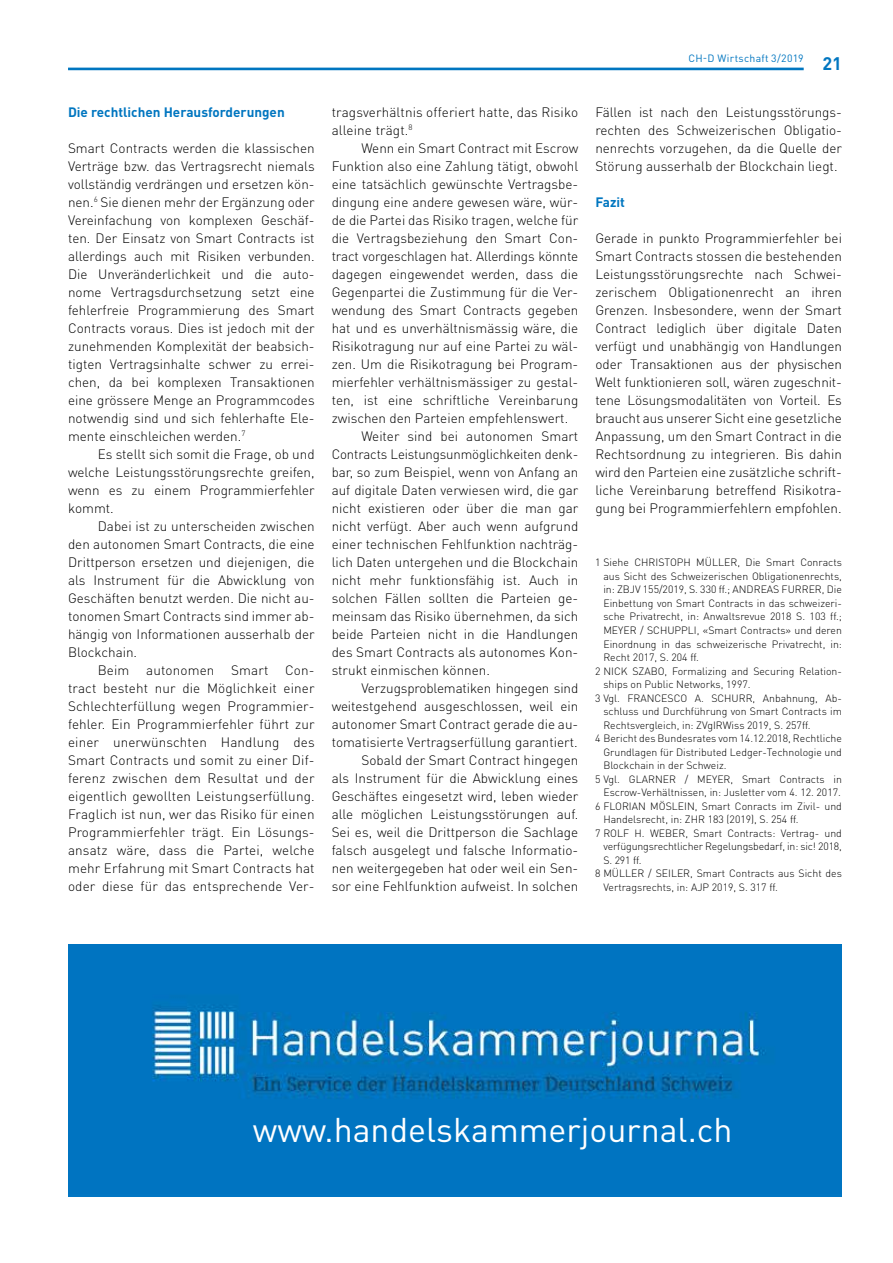
<style>
.page{position:relative;width:893px;height:1263px;background:#fff}
.page>*{position:absolute;margin:0;border:0;box-sizing:border-box;transform-origin:0 0}
.t1{font:33.9px "DIN Pro";color:#fff}
.t2{font:700 18px "DIN Pro";color:#0076c0}
.t3{font:300 13.5px/18px "DIN Pro";color:#000;text-align:justify}
.t4{font:700 13.5px "DIN Pro";color:#0076c0}
.t5{font:300 10.5px "DIN Pro";color:#000}
.t6{font:10.5px "DIN Pro";letter-spacing:.03em;color:#0076c0}
</style>
<div class="page">
<hr style="left:68px;top:68px;width:736px;height:2px;background:#0076c0">
<img style="left:68px;top:945px;width:774px;height:252px">
<p class="t4" style="left:68px;top:103px;width:218px">Die rechtlichen Herausforderungen</p>
<p class="t3" style="left:68px;top:138px;width:248px">Smart Contracts werden die klassischen Verträge bzw. das Vertragsrecht niemals vollständig verdrängen und ersetzen kön&shy;nen.<sup>6</sup> Sie dienen mehr der Ergänzung oder Vereinfachung von komplexen Geschäf&shy;ten. Der Einsatz von Smart Contracts ist allerdings auch mit Risiken verbunden.<br>Die Unveränderlichkeit und die auto&shy;nome Vertragsdurchsetzung setzt eine fehlerfreie Programmierung des Smart Contracts voraus. Dies ist jedoch mit der zunehmenden Komplexität der beabsich&shy;tigten Vertragsinhalte schwer zu errei&shy;chen, da bei komplexen Transaktionen eine grössere Menge an Programmcodes notwendig sind und sich fehlerhafte Ele&shy;mente einschleichen werden.<sup>7</sup></p>
<p class="t3" style="left:68px;top:444px;width:248px;text-indent:30px">Es stellt sich somit die Frage, ob und welche Leistungsstörungsrechte greifen, wenn es zu einem Programmierfehler kommt.</p>
<p class="t3" style="left:68px;top:516px;width:248px;text-indent:30px">Dabei ist zu unterscheiden zwischen den autonomen Smart Contracts, die eine Drittperson ersetzen und diejenigen, die als Instrument für die Abwicklung von Geschäften benutzt werden. Die nicht au&shy;tonomen Smart Contracts sind immer ab&shy;hängig von Informationen ausserhalb der Blockchain.</p>
<p class="t3" style="left:68px;top:660px;width:248px;text-align:left;text-indent:30px">Beim autonomen Smart Con&shy;tract besteht nur die Möglichkeit einer Schlechterfüllung wegen Programmier&shy;fehler. Ein Programmierfehler führt zur einer unerwünschten Handlung des Smart Contracts und somit zu einer Dif&shy;ferenz zwischen dem Resultat und der eigentlich gewollten Leistungserfüllung.<br>Fraglich ist nun, wer das Risiko für einen Programmierfehler trägt. Ein Lösungs&shy;ansatz wäre, dass die Partei, welche mehr Erfahrung mit Smart Contracts hat oder diese für das entsprechende Ver-</p>
<p class="t3" style="left:332px;top:102px;width:248px">tragsverhältnis offeriert hatte, das Risiko alleine trägt.<sup>8</sup></p>
<p class="t3" style="left:361px;top:138px;width:218px">Wenn ein Smart Contract mit Escrow</p>
<p class="t3" style="left:332px;top:156px;width:248px">Funktion also eine Zahlung tätigt, obwohl</p>
<p class="t3" style="left:332px;top:174px;width:248px">eine tatsächlich gewünschte Vertragsbe-</p>
<p class="t3" style="left:332px;top:192px;width:248px">dingung eine andere gewesen wäre, wür-</p>
<p class="t3" style="left:332px;top:210px;width:248px">de die Partei das Risiko tragen, welche für</p>
<p class="t3" style="left:332px;top:228px;width:246px">die Vertragsbeziehung den Smart Con-</p>
<p class="t3" style="left:332px;top:246px;width:248px">tract vorgeschlagen hat. Allerdings könnte</p>
<p class="t3" style="left:332px;top:264px;width:248px">dagegen eingewendet werden, dass die</p>
<p class="t3" style="left:332px;top:282px;width:248px">Gegenpartei die Zustimmung für die Ver-</p>
<p class="t3" style="left:332px;top:300px;width:248px">wendung des Smart Contracts gegeben</p>
<p class="t3" style="left:332px;top:318px;width:248px">hat und es unverhältnismässig wäre, die</p>
<p class="t3" style="left:332px;top:336px;width:248px">Risikotragung nur auf eine Partei zu wäl-</p>
<p class="t3" style="left:332px;top:354px;width:248px">zen. Um die Risikotragung bei Program-</p>
<p class="t3" style="left:332px;top:372px;width:248px">mierfehler verhältnismässiger zu gestal-</p>
<p class="t3" style="left:332px;top:390px;width:248px">ten, ist eine schriftliche Vereinbarung</p>
<p class="t3" style="left:332px;top:408px;width:238px">zwischen den Parteien empfehlenswert.</p>
<p class="t3" style="left:361px;top:426px;width:218px">Weiter sind bei autonomen Smart</p>
<p class="t3" style="left:332px;top:444px;width:246px">Contracts Leistungsunmöglichkeiten denk-</p>
<p class="t3" style="left:332px;top:462px;width:248px">bar, so zum Beispiel, wenn von Anfang an</p>
<p class="t3" style="left:332px;top:480px;width:248px">auf digitale Daten verwiesen wird, die gar</p>
<p class="t3" style="left:332px;top:498px;width:248px">nicht existieren oder über die man gar</p>
<p class="t3" style="left:332px;top:516px;width:248px">nicht verfügt. Aber auch wenn aufgrund</p>
<p class="t3" style="left:332px;top:534px;width:248px">einer technischen Fehlfunktion nachträg-</p>
<p class="t3" style="left:332px;top:552px;width:248px">lich Daten untergehen und die Blockchain</p>
<p class="t3" style="left:332px;top:570px;width:248px">nicht mehr funktionsfähig ist. Auch in</p>
<p class="t3" style="left:332px;top:588px;width:248px">solchen Fällen sollten die Parteien ge-</p>
<p class="t3" style="left:332px;top:606px;width:248px">meinsam das Risiko übernehmen, da sich</p>
<p class="t3" style="left:332px;top:624px;width:248px">beide Parteien nicht in die Handlungen</p>
<p class="t3" style="left:332px;top:642px;width:248px">des Smart Contracts als autonomes Kon-</p>
<p class="t3" style="left:332px;top:660px;width:160px">strukt einmischen können.</p>
<p class="t3" style="left:361px;top:678px;width:218px">Verzugsproblematiken hingegen sind</p>
<p class="t3" style="left:332px;top:696px;width:248px">weitestgehend ausgeschlossen, weil ein</p>
<p class="t3" style="left:332px;top:714px;width:248px">autonomer Smart Contract gerade die au-</p>
<p class="t3" style="left:332px;top:732px;width:247px">tomatisierte Vertragserfüllung garantiert.</p>
<p class="t3" style="left:361px;top:750px;width:218px">Sobald der Smart Contract hingegen</p>
<p class="t3" style="left:332px;top:768px;width:248px">als Instrument für die Abwicklung eines</p>
<p class="t3" style="left:332px;top:786px;width:248px">Geschäftes eingesetzt wird, leben wieder</p>
<p class="t3" style="left:332px;top:804px;width:248px">alle möglichen Leistungsstörungen auf.</p>
<p class="t3" style="left:332px;top:822px;width:248px">Sei es, weil die Drittperson die Sachlage</p>
<p class="t3" style="left:332px;top:840px;width:248px">falsch ausgelegt und falsche Informatio-</p>
<p class="t3" style="left:332px;top:858px;width:248px">nen weitergegeben hat oder weil ein Sen-</p>
<p class="t3" style="left:332px;top:876px;width:248px">sor eine Fehlfunktion aufweist. In solchen</p>
<p class="t6" style="left:688px;top:51px;width:117px">CH-D Wirtschaft 3/2019</p>
<h2 class="t2" style="left:822px;top:51px;width:21px">21</h2>
<p class="t3" style="left:595px;top:102px;width:248px">Fällen ist nach den Leistungsstörungs&shy;rechten des Schweizerischen Obligatio&shy;nenrechts vorzugehen, da die Quelle der Störung ausserhalb der Blockchain liegt.</p>
<p class="t4" style="left:595px;top:192px;width:31px">Fazit</p>
<p class="t3" style="left:595px;top:228px;width:248px">Gerade in punkto Programmierfehler bei Smart Contracts stossen die bestehenden Leistungsstörungsrechte nach Schwei&shy;zerischem Obligationenrecht an ihren Grenzen. Insbesondere, wenn der Smart Contract lediglich über digitale Daten verfügt und unabhängig von Handlungen oder Transaktionen aus der physischen Welt funktionieren soll, wären zugeschnit&shy;tene Lösungsmodalitäten von Vorteil. Es braucht aus unserer Sicht eine gesetzliche Anpassung, um den Smart Contract in die Rechtsordnung zu integrieren. Bis dahin wird den Parteien eine zusätzliche schrift&shy;liche Vereinbarung betreffend Risikotra&shy;gung bei Programmierfehlern empfohlen.</p>
<p class="t5" style="left:595px;top:555px;width:248px">1 Siehe CHRISTOPH MÜLLER, Die Smart Conracts</p>
<p class="t5" style="left:603px;top:569px;width:240px">aus Sicht des Schweizerischen Obligationenrechts,</p>
<p class="t5" style="left:603px;top:582px;width:240px">in: ZBJV 155/2019, S. 330 ff.; ANDREAS FURRER, Die</p>
<p class="t5" style="left:603px;top:596px;width:240px">Einbettung von Smart Contracts in das schweizeri-</p>
<p class="t5" style="left:603px;top:609px;width:240px">sche Privatrecht, in: Anwaltsrevue 2018 S. 103 ff.;</p>
<p class="t5" style="left:603px;top:623px;width:240px">MEYER / SCHUPPLI, «Smart Contracts» und deren</p>
<p class="t5" style="left:603px;top:636px;width:240px">Einordnung in das schweizerische Privatrecht, in:</p>
<p class="t5" style="left:603px;top:650px;width:97px">Recht 2017, S. 204 ff.</p>
<p class="t5" style="left:595px;top:663px;width:246px">2 NICK SZABO, Formalizing and Securing Relation-</p>
<p class="t5" style="left:603px;top:677px;width:149px">ships on Public Networks, 1997.</p>
<p class="t5" style="left:595px;top:690px;width:248px">3 Vgl. FRANCESCO A. SCHURR, Anbahnung, Ab-</p>
<p class="t5" style="left:603px;top:704px;width:240px">schluss und Durchführung von Smart Contracts im</p>
<p class="t5" style="left:603px;top:718px;width:209px">Rechtsvergleich, in: ZVgIRWiss 2019, S. 257ff.</p>
<p class="t5" style="left:595px;top:731px;width:248px">4 Bericht des Bundesrates vom 14.12.2018, Rechtliche</p>
<p class="t5" style="left:603px;top:745px;width:240px">Grundlagen für Distributed Ledger-Technologie und</p>
<p class="t5" style="left:603px;top:758px;width:125px">Blockchain in der Schweiz.</p>
<p class="t5" style="left:595px;top:772px;width:248px">5 Vgl. GLARNER / MEYER, Smart Contracts in</p>
<p class="t5" style="left:603px;top:785px;width:239px">Escrow-Verhältnissen, in: Jusletter vom 4. 12. 2017.</p>
<p class="t5" style="left:595px;top:799px;width:248px">6 FLORIAN MÖSLEIN, Smart Conracts im Zivil- und</p>
<p class="t5" style="left:603px;top:812px;width:197px">Handelsrecht, in: ZHR 183 (2019), S. 254 ff.</p>
<p class="t5" style="left:595px;top:826px;width:248px">7 ROLF H. WEBER, Smart Contracts: Vertrag- und</p>
<p class="t5" style="left:603px;top:839px;width:240px">verfügungsrechtlicher Regelungsbedarf, in: sic! 2018,</p>
<p class="t5" style="left:603px;top:853px;width:40px">S. 291 ff.</p>
<p class="t5" style="left:595px;top:866px;width:248px">8 MÜLLER / SEILER, Smart Contracts aus Sicht des</p>
<p class="t5" style="left:603px;top:880px;width:176px">Vertragsrechts, in: AJP 2019, S. 317 ff.</p>
<h1 class="t1" style="left:253px;top:1106px;width:481px">www.handelskammerjournal.ch</h1>
</div>
